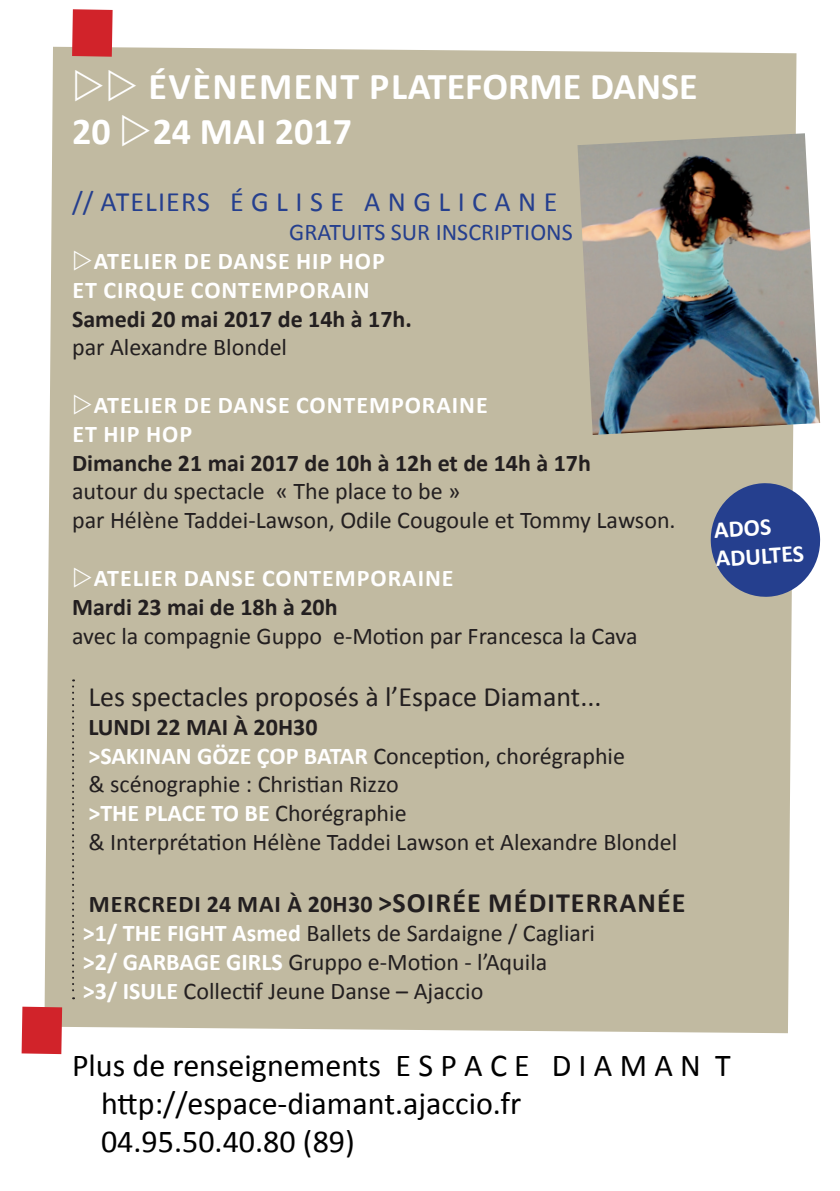
<style>
.page{position:relative;width:840px;height:1191px;background:#fff}
.page>*{position:absolute;margin:0;border:0;box-sizing:border-box;transform-origin:0 0}
.t1{font:700 38px/45.6px "Calibri";color:#fff}
.t2{font:32px/38.4px "Calibri";color:#000}
.t3{font:28px "Calibri";color:#231f20}
.t4{font:28px "Calibri";letter-spacing:.04em;color:#253f8e}
.t5{font:24px/28.8px "Calibri";color:#231f20}
.t6{font:700 24px/28.8px "Calibri";letter-spacing:.04em;color:#fff}
.t7{font:700 24px "Calibri";color:#231f20}
.t8{font:24px "Calibri";color:#253f8e}
.s1{font-weight:700}
.s2{font-weight:700;color:#fff}
.s3{font-weight:700;font-size:28px}
</style>
<div class="page">
<div style="left:44px;top:47px;width:752px;height:986px;background:#c1baa1"></div>
<div style="left:72px;top:9px;width:40px;height:48px;background:#d1232a"></div>
<img style="left:577px;top:133px;width:242px;height:302px">
<svg style="left:22px;top:1006px;width:40px;height:48px;background:#d12930"></svg>
<svg style="left:708px;top:481px;width:113px;height:117px;background:#54669c"></svg>
<svg style="left:72px;top:679px;width:2px;height:320px"></svg>
<svg style="left:75px;top:68px;width:28px;height:33px"></svg>
<svg style="left:109px;top:68px;width:27px;height:33px"></svg>
<svg style="left:122px;top:114px;width:28px;height:32px"></svg>
<svg style="left:74px;top:250px;width:17px;height:20px"></svg>
<svg style="left:74px;top:394px;width:17px;height:20px"></svg>
<svg style="left:74px;top:567px;width:17px;height:20px"></svg>
<h1 class="t1" style="left:72px;top:63px;width:627px;text-indent:76px">ÉVÈNEMENT PLATEFORME DANSE<br>20 24 MAI 2017</h1>
<p class="t4" style="left:72px;top:184px;width:486px">// ATELIERS É G L I S E A N G L I C A N E</p>
<p class="t8" style="left:289px;top:217px;width:285px">GRATUITS SUR INSCRIPTIONS</p>
<p class="t6" style="left:72px;top:246px;width:313px;text-indent:21px">ATELIER DE DANSE HIP HOP<br>ET CIRQUE CONTEMPORAIN</p>
<p class="t7" style="left:72px;top:303px;width:341px">Samedi 20 mai 2017 de 14h à 17h.</p>
<p class="t5" style="left:72px;top:333px;width:216px">par Alexandre Blondel</p>
<p class="t6" style="left:72px;top:390px;width:416px;text-indent:21px">ATELIER DE DANSE CONTEMPORAINE<br>ET HIP HOP</p>
<p class="t7" style="left:72px;top:447px;width:520px">Dimanche 21 mai 2017 de 10h à 12h et de 14h à 17h</p>
<p class="t5" style="left:72px;top:477px;width:604px">autour du spectacle « The place to be »<br>par Hélène Taddei-Lawson, Odile Cougoule et Tommy Lawson.</p>
<p class="t6" style="left:94px;top:563px;width:361px">ATELIER DANSE CONTEMPORAINE</p>
<p class="t7" style="left:72px;top:591px;width:267px">Mardi 23 mai de 18h à 20h</p>
<p class="t5" style="left:72px;top:621px;width:566px">avec la compagnie Guppo e-Motion par Francesca la Cava</p>
<p class="t3" style="left:88px;top:679px;width:514px">Les spectacles proposés à l’Espace Diamant...</p>
<p class="t5" style="left:88px;top:712px;width:590px"><span class="s1">LUNDI 22 MAI À 20H30<br></span><span class="s2">&gt;SAKINAN GÖZE ÇOP BATAR</span> Conception, chorégraphie<br>&amp; scénographie : Christian Rizzo<br><span class="s2">&gt;THE PLACE TO BE</span> Chorégraphie<br>&amp; Interprétation Hélène Taddei Lawson et Alexandre Blondel</p>
<p class="t5" style="left:83px;top:890px;width:603px"><span class="s1">MERCREDI 24 MAI À 20H30</span> <span class="s3">&gt;SOIRÉE MÉDITERRANÉE </span><span class="s2">&gt;1/ THE FIGHT Asmed</span> Ballets de Sardaigne / Cagliari<br><span class="s2">&gt;2/ GARBAGE GIRLS</span> Gruppo e-Motion - l’Aquila<br><span class="s2">&gt;3/ ISULE</span> Collectif Jeune Danse – Ajaccio</p>
<p class="t6" style="left:712px;top:515px;width:90px;rotate:-4deg">ADOS<br>ADULTES</p>
<h2 class="t2" style="left:101px;top:1046px;width:631px;text-indent:-29px">Plus de renseignements E S P A C E D I A M A N T http://espace-diamant.ajaccio.fr<br>04.95.50.40.80 (89)</h2>
</div>
